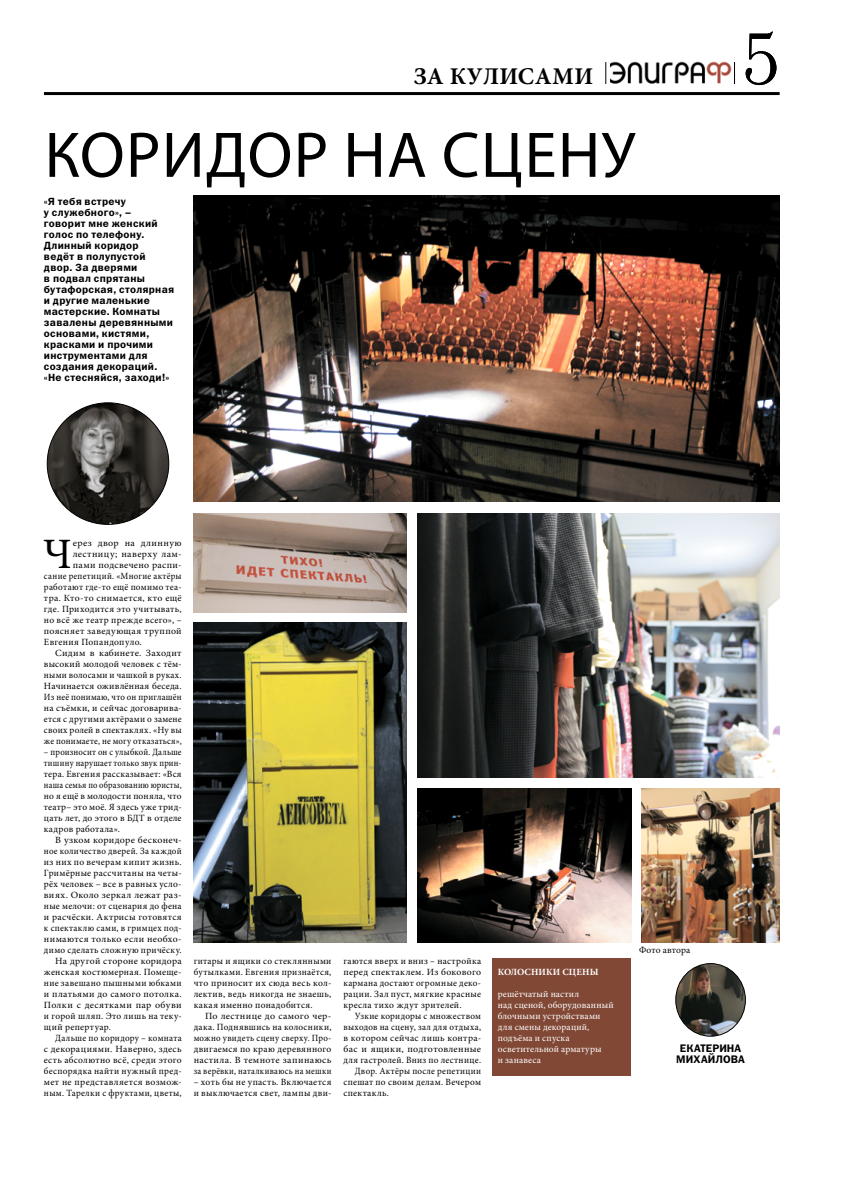
<style>
.page{position:relative;width:842px;height:1191px;background:#fff}
.page>*{position:absolute;margin:0;border:0;box-sizing:border-box;transform-origin:0 0}
.t1{font:72px "Literaturnaya";color:#000}
.t2{font:65px "Myriad Pro";letter-spacing:.02em;color:#000}
.t3{font:43.3px "Minion Pro";color:#000}
.t4{font:700 24px "Minion Pro";color:#000}
.t5{font:11px/11px "Franklin Gothic Demi C";color:#000;text-align:center}
.t6{font:10.5px/11px "Franklin Gothic Demi C";letter-spacing:.03em;color:#000}
.t7{font:9.5px/11px "Minion Pro";letter-spacing:.03em;color:#000;text-align:justify}
.t8{font:9.5px/11px "Minion Pro";letter-spacing:.03em;color:#000;text-align:justify;scale:1.05 1}
.t9{font:9.5px/11px "Minion Pro";letter-spacing:.03em;color:#000;text-align:justify;scale:.92 1}
.t10{font:9.5px "Minion Pro";letter-spacing:.03em;color:#000;scale:.96 1}
.t11{font:9.5px/11px "Minion Pro";letter-spacing:.015em;color:#fff}
.t12{font:9.5px "Minion Pro";letter-spacing:.03em;color:#000;scale:.93 1}
.t13{font:9.5px "Minion Pro";letter-spacing:.03em;color:#000;scale:.95 1}
.t14{font:9.5px "Minion Pro";letter-spacing:.03em;color:#000;scale:1.04 1}
.t15{font:9.5px "Minion Pro";letter-spacing:.01em;color:#000}
.t16{font:9.5px "Minion Pro";letter-spacing:.03em;color:#000;scale:.94 1}
.t17{font:700 9.5px "Minion Pro";letter-spacing:.01em;color:#fff}
</style>
<div class="page">
<img style="left:676px;top:963px;width:69px;height:73px">
<div style="left:675px;top:963px;width:71px;height:73px;border:1px solid #000;border-radius:50%"></div>
<img style="left:193px;top:195px;width:587px;height:306px">
<img style="left:193px;top:513px;width:213px;height:99px">
<img style="left:417px;top:513px;width:363px;height:264px">
<img style="left:641px;top:788px;width:139px;height:154px">
<img style="left:417px;top:788px;width:214px;height:154px">
<img style="left:193px;top:622px;width:213px;height:320px">
<img style="left:47px;top:403px;width:122px;height:121px;border-radius:61px">
<div style="left:492px;top:958px;width:138px;height:118px;background:#814836"></div>
<hr style="left:44px;top:92px;width:736px;height:3px;background:#000">
<svg style="left:605px;top:62px;width:1px;height:22px"></svg>
<img style="left:610px;top:61px;width:122px;height:23px">
<svg style="left:734px;top:62px;width:1px;height:22px"></svg>
<h3 class="t4" style="left:414px;top:59px;width:181px">за кул исами</h3>
<h2 class="t2" style="left:45px;top:115px;width:592px">Коридор на сцену</h2>
<p class="t6" style="left:44px;top:196px;width:132px">«Я тебя встречу<br>у служебного», – говорит мне женский голос по телефону.<br>Длинный коридор<br>ведёт в полупустой двор. За дверями<br>в подвал спрятаны бутафорская, столярная и другие маленькие мастерские. Комнаты завалены деревянными основами, кистями, красками и прочими инструментами для создания декораций. «Не стесняйся, заходи!»</p>
<h1 class="t1" style="left:741px;top:17px;width:40px">5</h1>
<h3 class="t3" style="left:43px;top:525px;width:30px">Ч</h3>
<p class="t8" style="left:73px;top:538px;width:105px">ерез двор на длинную</p>
<p class="t8" style="left:73px;top:549px;width:105px">лестницу; наверху лам-</p>
<p class="t14" style="left:73px;top:559px;width:106px">пами подсвечено распи-</p>
<p class="t12" style="left:44px;top:570px;width:150px">сание репетиций. «Многие актёры</p>
<p class="t7" style="left:44px;top:582px;width:139px">работают где-то ещё помимо теа-</p>
<p class="t7" style="left:44px;top:593px;width:139px">тра. Кто-то снимается, кто ещё</p>
<p class="t7" style="left:44px;top:604px;width:139px">где. Приходится это учитывать,</p>
<p class="t7" style="left:44px;top:615px;width:139px">но всё же театр прежде всего», –</p>
<p class="t7" style="left:44px;top:626px;width:139px">поясняет заведующая труппой</p>
<p class="t7" style="left:44px;top:637px;width:99px">Евгения Попандопуло.</p>
<p class="t8" style="left:55px;top:648px;width:122px">Сидим в кабинете. Заходит</p>
<p class="t15" style="left:44px;top:658px;width:139px">высокий молодой человек с тём-</p>
<p class="t10" style="left:44px;top:669px;width:145px">ными волосами и чашкой в руках.</p>
<p class="t7" style="left:44px;top:681px;width:139px">Начинается оживлённая беседа.</p>
<p class="t12" style="left:44px;top:691px;width:150px">Из неё понимаю, что он приглашён</p>
<p class="t7" style="left:44px;top:703px;width:139px">на съёмки, и сейчас договарива-</p>
<p class="t7" style="left:44px;top:714px;width:139px">ется с другими актёрами о замене</p>
<p class="t7" style="left:44px;top:725px;width:139px">своих ролей в спектаклях. «Ну вы</p>
<p class="t12" style="left:44px;top:735px;width:150px">же понимаете, не могу отказаться»,</p>
<p class="t9" style="left:44px;top:747px;width:151px">– произносит он с улыбкой. Дальше тишину нарушает только звук прин&shy;тера. Евгения рассказывает: «Вся наша семья по образованию юристы, но я ещё в молодости поняла, что театр– это моё. Я здесь уже трид&shy;цать лет, до этого в БДТ в отделе кадров работала».</p>
<p class="t8" style="left:55px;top:835px;width:122px">В узком коридоре бесконеч-</p>
<p class="t16" style="left:44px;top:845px;width:148px">ное количество дверей. За каждой</p>
<p class="t7" style="left:44px;top:857px;width:139px">из них по вечерам кипит жизнь.</p>
<p class="t7" style="left:44px;top:868px;width:139px">Гримёрные рассчитаны на четы-</p>
<p class="t7" style="left:44px;top:879px;width:139px">рёх человек – все в равных усло-</p>
<p class="t8" style="left:44px;top:890px;width:133px">виях. Около зеркал лежат раз-</p>
<p class="t7" style="left:44px;top:901px;width:139px">ные мелочи: от сценария до фена</p>
<p class="t7" style="left:44px;top:912px;width:139px">и расчёски. Актрисы готовятся</p>
<p class="t10" style="left:44px;top:922px;width:145px">к спектаклю сами, в гримцех под-</p>
<p class="t14" style="left:44px;top:933px;width:134px">нимаются только если необхо-</p>
<p class="t7" style="left:44px;top:945px;width:139px">димо сделать сложную причёску.</p>
<p class="t7" style="left:55px;top:956px;width:128px">На другой стороне коридора</p>
<p class="t7" style="left:44px;top:967px;width:139px">женская костюмерная. Помеще-</p>
<p class="t7" style="left:44px;top:978px;width:139px">ние завешано пышными юбками</p>
<p class="t7" style="left:44px;top:989px;width:139px">и платьями до самого потолка.</p>
<p class="t8" style="left:44px;top:1000px;width:133px">Полки с десятками пар обуви</p>
<p class="t7" style="left:44px;top:1011px;width:139px">и горой шляп. Это лишь на теку-</p>
<p class="t7" style="left:44px;top:1022px;width:69px">щий репертуар.</p>
<p class="t10" style="left:55px;top:1032px;width:133px">Дальше по коридору – комната</p>
<p class="t7" style="left:44px;top:1044px;width:139px">с декорациями. Наверно, здесь</p>
<p class="t7" style="left:44px;top:1055px;width:139px">есть абсолютно всё, среди этого</p>
<p class="t7" style="left:44px;top:1066px;width:139px">беспорядка найти нужный пред-</p>
<p class="t7" style="left:44px;top:1077px;width:139px">мет не представляется возмож-</p>
<p class="t10" style="left:44px;top:1087px;width:145px">ным. Тарелки с фруктами, цветы,</p>
<p class="t7" style="left:194px;top:956px;width:139px">гитары и ящики со стеклянными бутылками. Евгения признаётся, что приносит их сюда весь кол&shy;лектив, ведь никогда не знаешь, какая именно понадобится.</p>
<p class="t8" style="left:194px;top:1011px;width:133px;text-indent:11px">По лестнице до самого чер&shy;дака. Поднявшись на колосники, можно увидеть сцену сверху. Про&shy;двигаемся по краю деревянного настила. В темноте запинаюсь за верёвки, наталкиваюсь на мешки</p>
<p class="t7" style="left:194px;top:1077px;width:139px">– хоть бы не упасть. Включается и выключается свет, лампы дви-</p>
<p class="t7" style="left:343px;top:956px;width:139px">гаются вверх и вниз – настройка перед спектаклем. Из бокового кармана достают огромные деко&shy;рации. Зал пуст, мягкие красные кресла тихо ждут зрителей.</p>
<p class="t10" style="left:355px;top:1010px;width:133px">Узкие коридоры с множеством</p>
<p class="t13" style="left:343px;top:1021px;width:146px">выходов на сцену, зал для отдыха,</p>
<p class="t7" style="left:343px;top:1033px;width:139px">в котором сейчас лишь контра-</p>
<p class="t8" style="left:343px;top:1044px;width:133px">бас и ящики, подготовленные</p>
<p class="t7" style="left:343px;top:1055px;width:139px">для гастролей. Вниз по лестнице.</p>
<p class="t13" style="left:355px;top:1065px;width:135px">Двор. Актёры после репетиции</p>
<p class="t7" style="left:343px;top:1077px;width:139px">спешат по своим делам. Вечером</p>
<p class="t7" style="left:343px;top:1088px;width:47px">спектакль.</p>
<p class="t17" style="left:498px;top:965px;width:35px">КОЛОСНИКИ</p>
<p class="t17" style="left:562px;top:965px;width:38px">СЦЕНЫ</p>
<p class="t11" style="left:498px;top:989px;width:117px">решётчатый настил<br>над сценой, оборудованный блочными устройствами для смены декораций, подъёма и спуска осветительной арматуры<br>и занавеса</p>
<p class="t15" style="left:639px;top:944px;width:53px">Фото автора</p>
<p class="t5" style="left:676px;top:1043px;width:18px">Екатерина<br>Михай</p>
<p class="t5" style="left:715px;top:1054px;width:16px">лова</p>
</div>
